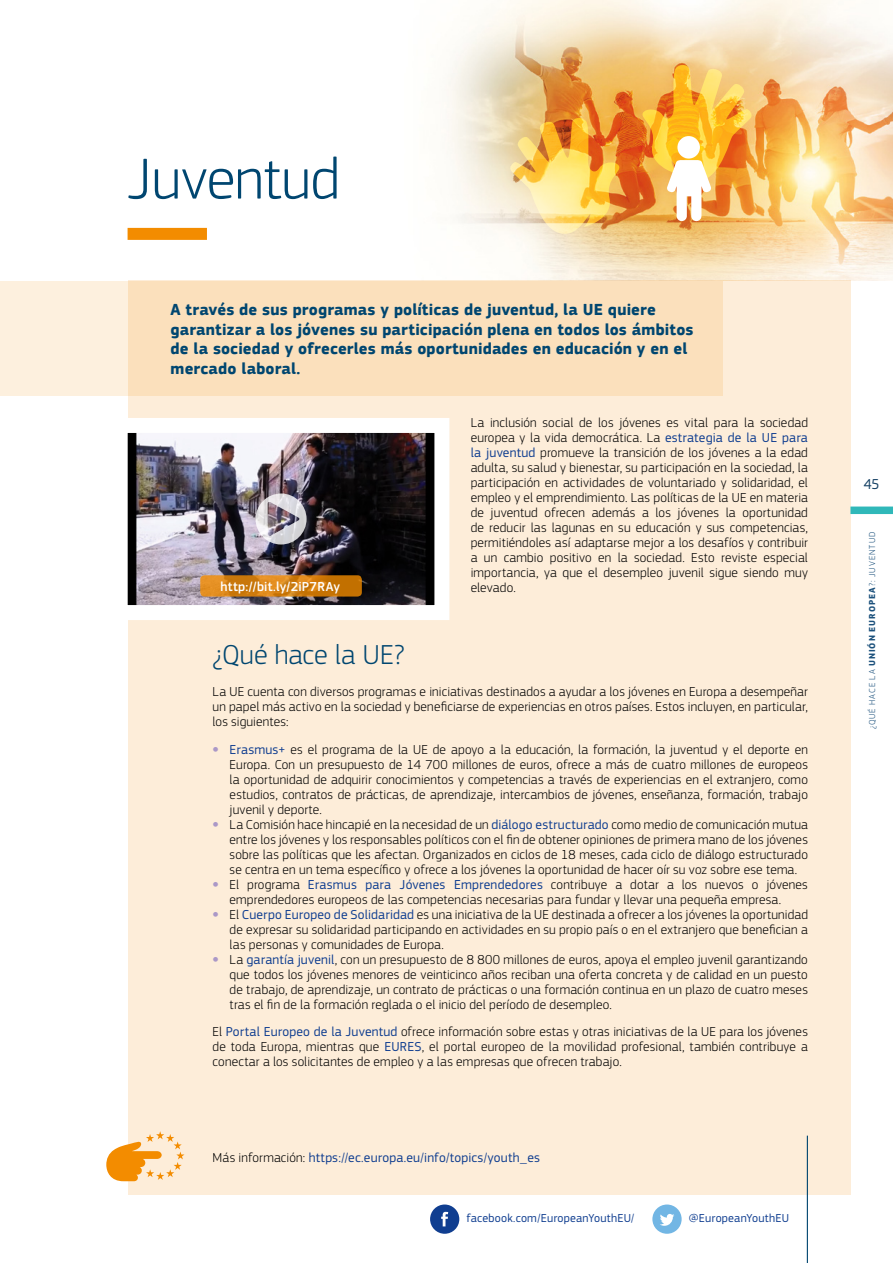
<style>
.page{position:relative;width:893px;height:1263px;background:#fff}
.page>*{position:absolute;margin:0;border:0;box-sizing:border-box;transform-origin:0 0}
.Titre{font:300 60px "EC Square Sans Pro";letter-spacing:-.01em;color:#004670}
.Sous-titre_texte{font:300 28.5px "EC Square Sans Pro";color:#004670}
.Introduction{font:700 16.5px/19.5px "EC Square Sans Pro";letter-spacing:.01em;color:#004670}
.t1{font:15px "EC Square Sans Pro";color:#174265;scale:.95 1}
._02_Texte_KL{font:300 13.5px/15px "EC Square Sans Pro";letter-spacing:.01em;color:#000;text-align:justify}
._02_Texte_KL-2{font:13.5px "EC Square Sans Pro";letter-spacing:.015em;color:#103e90}
.folio_number{font:500 13.5px "EC Square Sans Pro";letter-spacing:.015em;color:#fff}
._02_Texte_KL-3{font:12px "EC Square Sans Pro";letter-spacing:.02em;color:#103e90}
.t2{font:300 9px "EC Square Sans Pro";letter-spacing:.115em;color:#1c517c}
.s1{font-weight:400;color:#103e90}
.s2{font-size:7.5px;color:#ab98c7}
.s3{font-weight:300;color:#000}
.s4{font-weight:700}
</style>
<div class="page">
<div style="left:128px;top:281px;width:722px;height:914px;background:#fdedd9"></div>
<svg style="left:0;top:281px;width:723px;height:114px;background:#fbe2c2"></svg>
<img style="left:389px;top:0;width:504px;height:281px">
<svg style="left:509px;top:116px;width:113px;height:119px;background:#f2c36e"></svg>
<svg style="left:640px;top:63px;width:113px;height:158px;background:#f4b758"></svg>
<svg style="left:106px;top:1131px;width:78px;height:50px"></svg>
<div style="left:128px;top:228px;width:79px;height:12px;background:#f38c00"></div>
<svg style="left:652px;top:1204px;width:30px;height:30px"></svg>
<svg style="left:430px;top:1204px;width:29px;height:30px"></svg>
<hr style="left:807px;top:1135px;width:1px;height:128px;background:#004670">
<img style="left:127px;top:418px;width:323px;height:202px">
<svg style="left:256px;top:493px;width:51px;height:51px;background:#ada8b0"></svg>
<svg style="left:200px;top:575px;width:162px;height:21px;background:#d07e12"></svg>
<div style="left:850px;top:506px;width:43px;height:8px;background:#30b8b9"></div>
<p class="Titre" style="left:128px;top:144px;width:214px">Juventud</p>
<p class="Introduction" style="left:171px;top:300px;width:524px">A través de sus programas y políticas de juventud, la UE quiere garantizar a los jóvenes su participación plena en todos los ámbitos de la sociedad y ofrecerles más oportunidades en educación y en el mercado laboral.</p>
<p class="folio_number" style="left:220px;top:579px;width:121px">http://bit.ly/2iP7RAy</p>
<p class="_02_Texte_KL" style="left:471px;top:415px;width:339px">La inclusión social de los jóvenes es vital para la sociedad europea y la vida democrática. La <span class="s1">estrategia de la UE para la juventud</span> promueve la transición de los jóvenes a la edad adulta, su salud y bienestar, su participación en la sociedad, la participación en actividades de voluntariado y solidaridad, el empleo y el emprendimiento. Las políticas de la UE en materia de juventud ofrecen además a los jóvenes la oportunidad de reducir las lagunas en su educación y sus competencias, permitiéndoles así adaptarse mejor a los desafíos y contribuir a un cambio positivo en la sociedad. Esto reviste especial importancia, ya que el desempleo juvenil sigue siendo muy elevado.</p>
<p class="Sous-titre_texte" style="left:213px;top:638px;width:193px">¿Qué hace la UE?</p>
<p class="_02_Texte_KL" style="left:213px;top:684px;width:597px">La UE cuenta con diversos programas e iniciativas destinados a ayudar a los jóvenes en Europa a desempeñar un papel más activo en la sociedad y beneficiarse de experiencias en otros países. Estos incluyen, en particular, los siguientes:</p>
<p class="_02_Texte_KL" style="left:230px;top:742px;width:580px;text-indent:-17px"><span class="s2">●</span> <span class="s1">Erasmus+</span> es el programa de la UE de apoyo a la educación, la formación, la juventud y el deporte en Europa. Con un presupuesto de 14 700 millones de euros, ofrece a más de cuatro millones de europeos la oportunidad de adquirir conocimientos y competencias a través de experiencias en el extranjero, como estudios, contratos de prácticas, de aprendizaje, intercambios de jóvenes, enseñanza, formación, trabajo juvenil y deporte.</p>
<p class="_02_Texte_KL" style="left:230px;top:817px;width:580px;text-indent:-17px"><span class="s2">●</span> La Comisión hace hincapié en la necesidad de un <span class="s1">diálogo estructurado</span> como medio de comunicación mutua entre los jóvenes y los responsables políticos con el fin de obtener opiniones de primera mano de los jóvenes sobre las políticas que les afectan. Organizados en ciclos de 18 meses, cada ciclo de diálogo estructurado se centra en un tema específico y ofrece a los jóvenes la oportunidad de hacer oír su voz sobre ese tema.</p>
<p class="_02_Texte_KL" style="left:230px;top:877px;width:580px;text-indent:-17px"><span class="s2">●</span> El programa <span class="s1">Erasmus para Jóvenes Emprendedores</span> contribuye a dotar a los nuevos o jóvenes emprendedores europeos de las competencias necesarias para fundar y llevar una pequeña empresa.</p>
<p class="_02_Texte_KL" style="left:230px;top:907px;width:580px;text-indent:-17px"><span class="s2">●</span> El <span class="s1">Cuerpo Europeo de Solidaridad</span> es una iniciativa de la UE destinada a ofrecer a los jóvenes la oportunidad de expresar su solidaridad participando en actividades en su propio país o en el extranjero que benefician a las personas y comunidades de Europa.</p>
<p class="_02_Texte_KL" style="left:230px;top:952px;width:580px;text-indent:-17px"><span class="s2">●</span> La <span class="s1">garantía juvenil</span>, con un presupuesto de 8 800 millones de euros, apoya el empleo juvenil garantizando que todos los jóvenes menores de veinticinco años reciban una oferta concreta y de calidad en un puesto de trabajo, de aprendizaje, un contrato de prácticas o una formación continua en un plazo de cuatro meses tras el fin de la formación reglada o el inicio del período de desempleo.</p>
<p class="_02_Texte_KL" style="left:213px;top:1024px;width:597px">El <span class="s1">Portal Europeo de la Juventud</span> ofrece información sobre estas y otras iniciativas de la UE para los jóvenes de toda Europa, mientras que <span class="s1">EURES</span>, el portal europeo de la movilidad profesional, también contribuye a conectar a los solicitantes de empleo y a las empresas que ofrecen trabajo.</p>
<p class="_02_Texte_KL-2" style="left:213px;top:1149px;width:329px"><span class="s3">Más información:</span> https://ec.europa.eu/info/topics/youth_es</p>
<p class="_02_Texte_KL-3" style="left:467px;top:1211px;width:169px">facebook.com/EuropeanYouthEU/</p>
<p class="_02_Texte_KL-3" style="left:689px;top:1211px;width:102px">@EuropeanYouthEU</p>
<p class="t1" style="left:864px;top:475px;width:18px">45</p>
<p class="t2" style="left:867px;top:729px;width:198px;rotate:-90deg">¿QUÉ HACE LA <span class="s4">UNIÓN EUROPEA</span>?: Juventud</p>
</div>
